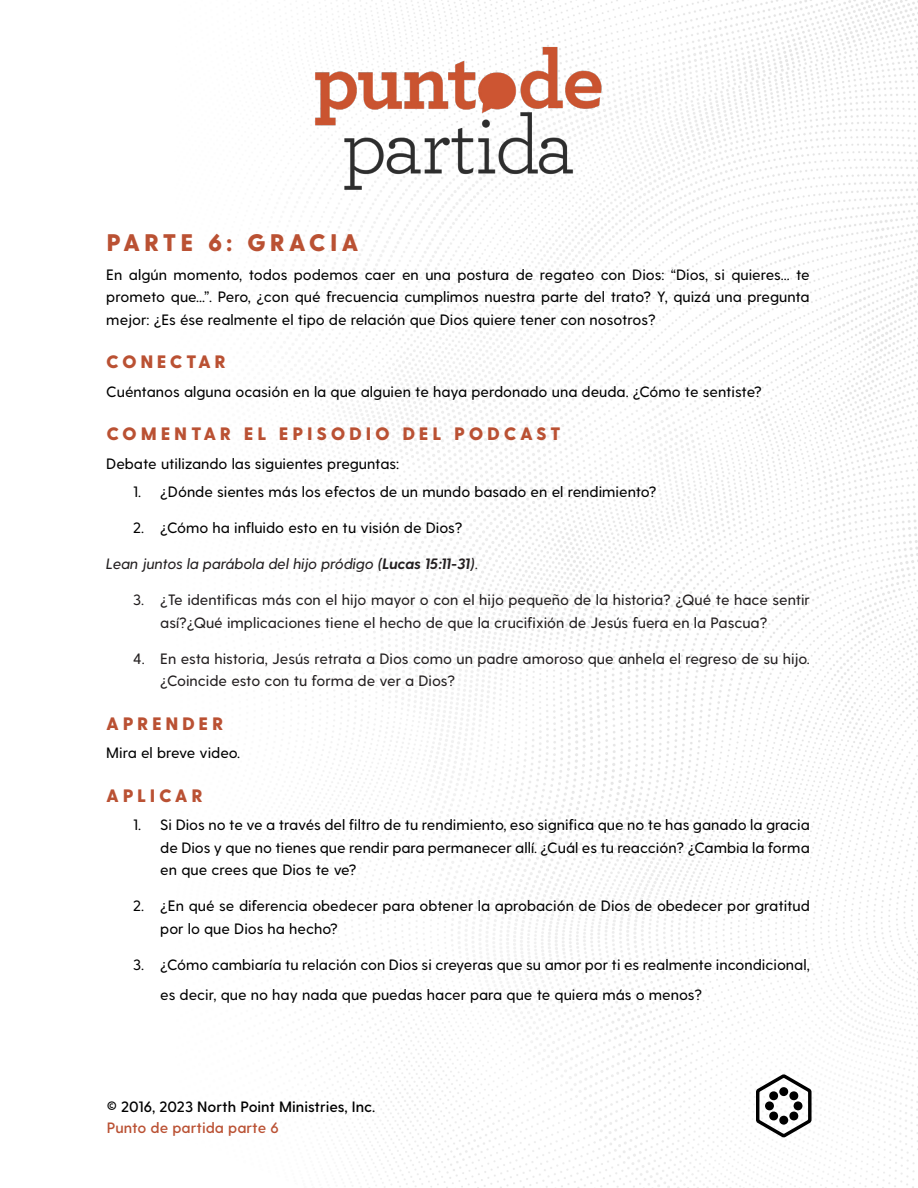
<style>
.page{position:relative;width:918px;height:1188px;background:#fff}
.page>*{position:absolute;margin:0;border:0;box-sizing:border-box;transform-origin:0 0}
.t1{font:800 24px "Greycliff CF";letter-spacing:.165em;color:#ba5133}
.Paragraph_Style{font:800 18px "Greycliff CF";letter-spacing:.2em;color:#ba5133}
.Paragraph_Style-2{font:500 15px/22.5px "Greycliff CF";color:#000;text-align:justify}
.t2{font:500 15px/22.5px "Greycliff CF";color:#231f20}
.Paragraph_Style-3{font:italic 500 15px "Greycliff CF";color:#231f20}
.t3{font:600 15px "Greycliff CF";color:#000}
.t4{font:600 15px "Greycliff CF";color:#ba5133}
.s1{font-weight:700}
</style>
<div class="page">
<img style="left:307px;top:0;width:611px;height:1188px">
<svg style="left:756px;top:1074px;width:56px;height:63px"></svg>
<img style="left:313px;top:45px;width:292px;height:145px">
<p class="t1" style="left:106px;top:228px;width:254px">PARTE 6: GRACIA</p>
<p class="Paragraph_Style-2" style="left:106px;top:264px;width:705px">En algún momento, todos podemos caer en una postura de regateo con Dios: “Dios, si quieres... te prometo que...”. Pero, ¿con qué frecuencia cumplimos nuestra parte del trato? Y, quizá una pregunta mejor: ¿Es ése realmente el tipo de relación que Dios quiere tener con nosotros?</p>
<p class="Paragraph_Style" style="left:106px;top:351px;width:121px">CONECTAR</p>
<p class="Paragraph_Style-2" style="left:106px;top:381px;width:657px">Cuéntanos alguna ocasión en la que alguien te haya perdonado una deuda. ¿Cómo te sentiste?</p>
<p class="Paragraph_Style" style="left:106px;top:423px;width:456px">COMENTAR EL EPISODIO DEL PODCAST</p>
<p class="Paragraph_Style-2" style="left:106px;top:453px;width:294px">Debate utilizando las siguientes preguntas:</p>
<p class="Paragraph_Style-2" style="left:133px;top:481px;width:525px">1. ¿Dónde sientes más los efectos de un mundo basado en el rendimiento?</p>
<p class="Paragraph_Style-2" style="left:133px;top:517px;width:331px">2. ¿Cómo ha influido esto en tu visión de Dios?</p>
<p class="Paragraph_Style-3" style="left:106px;top:555px;width:373px">Lean juntos la parábola del hijo pródigo (<span class="s1">Lucas 15:11-31</span>).</p>
<p class="t2" style="left:160px;top:589px;width:651px;text-indent:-27px">3. ¿Te identificas más con el hijo mayor o con el hijo pequeño de la historia? ¿Qué te hace sentir así?¿Qué implicaciones tiene el hecho de que la crucifixión de Jesús fuera en la Pascua?</p>
<p class="t2" style="left:160px;top:648px;width:651px;text-indent:-27px">4. En esta historia, Jesús retrata a Dios como un padre amoroso que anhela el regreso de su hijo. ¿Coincide esto con tu forma de ver a Dios?</p>
<p class="Paragraph_Style" style="left:106px;top:713px;width:119px">APRENDER</p>
<p class="Paragraph_Style-2" style="left:106px;top:742px;width:135px">Mira el breve video.</p>
<p class="Paragraph_Style" style="left:106px;top:785px;width:98px">APLICAR</p>
<p class="Paragraph_Style-2" style="left:160px;top:814px;width:651px;text-indent:-27px">1. Si Dios no te ve a través del filtro de tu rendimiento, eso significa que no te has ganado la gracia de Dios y que no tienes que rendir para permanecer allí. ¿Cuál es tu reacción? ¿Cambia la forma en que crees que Dios te ve?</p>
<p class="Paragraph_Style-2" style="left:160px;top:895px;width:651px;text-indent:-27px">2. ¿En qué se diferencia obedecer para obtener la aprobación de Dios de obedecer por gratitud por lo que Dios ha hecho?</p>
<p class="Paragraph_Style-2" style="left:160px;top:950px;width:651px;line-height:30px;text-indent:-27px">3. ¿Cómo cambiaría tu relación con Dios si creyeras que su amor por ti es realmente incondicional, es decir, que no hay nada que puedas hacer para que te quiera más o menos?</p>
<p class="t3" style="left:107px;top:1098px;width:270px">© 2016, 2023 North Point Ministries, Inc.</p>
<p class="t4" style="left:107px;top:1119px;width:173px">Punto de partida parte 6</p>
</div>
